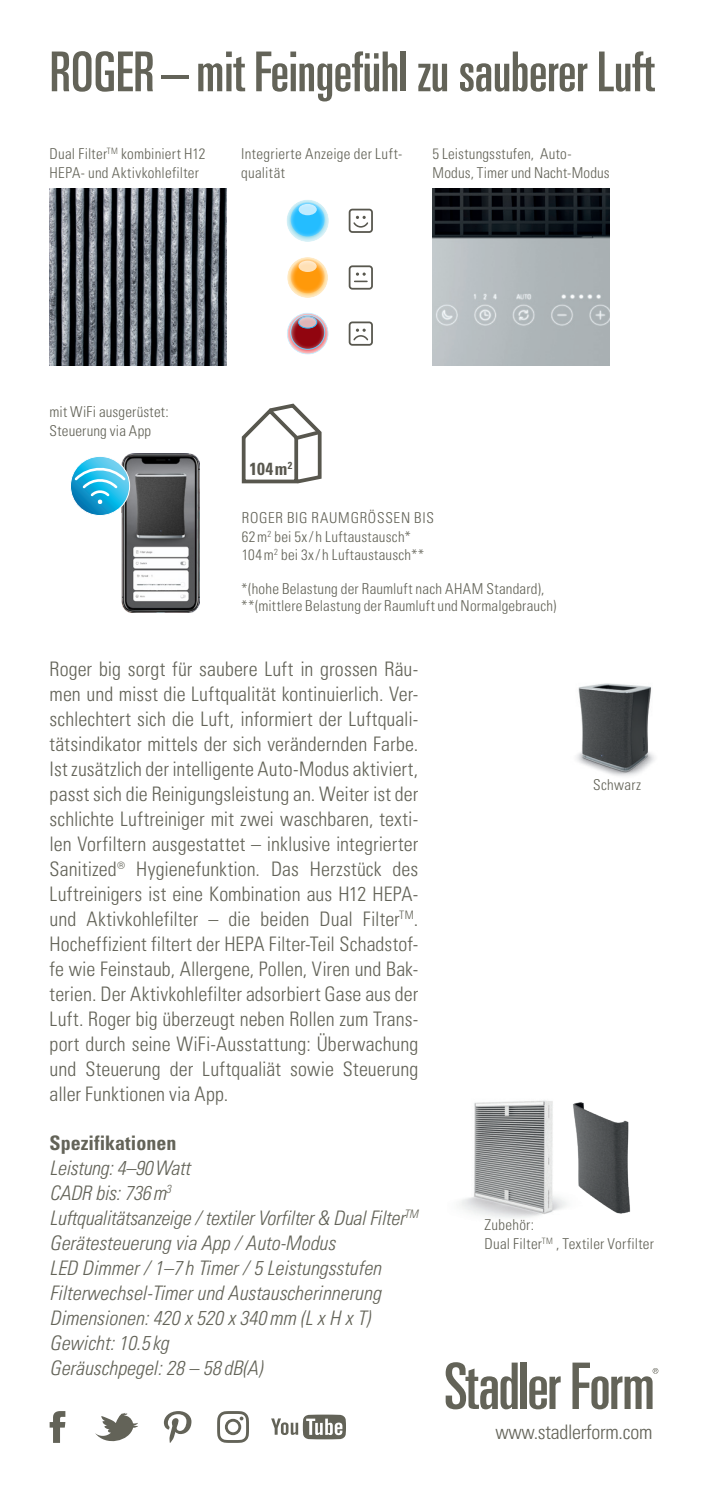
<style>
.page{position:relative;width:702px;height:1489px;background:#fff}
.page>*{position:absolute;margin:0;border:0;box-sizing:border-box;transform-origin:0 0}
.t1{font:55px "Univers LTCYR 59 Ult Cond";letter-spacing:-.005em;color:#636358}
.t2{font:20px/25px "Univers LTCYR 47 Light Cond";color:#636358;text-align:justify}
.t3{font:20px/25px "Univers LTCYR 47 Light Cond Obl";color:#636358}
.t4{font:20px "Univers LTCYR 67 Bold Cond";color:#636358}
.t5{font:17.5px "Univers LTCYR 67 Bold Cond";color:#58574e}
.t6{font:15px/18.8px "Univers LTCYR 47 Light Cond";letter-spacing:.015em;color:#636358}
</style>
<div class="page">
<img style="left:432px;top:188px;width:177px;height:177px">
<img style="left:576px;top:683px;width:79px;height:93px">
<svg style="left:445px;top:1362px;width:72px;height:47px"></svg>
<div style="left:520px;top:1362px;width:6px;height:46px;background:#636358"></div>
<svg style="left:529px;top:1376px;width:31px;height:33px"></svg>
<svg style="left:572px;top:1362px;width:86px;height:47px"></svg>
<img style="left:50px;top:188px;width:177px;height:177px">
<svg style="left:50px;top:1411px;width:15px;height:31px"></svg>
<svg style="left:164px;top:1411px;width:27px;height:31px"></svg>
<svg style="left:95px;top:1413px;width:43px;height:29px"></svg>
<svg style="left:271px;top:1414px;width:75px;height:25px"></svg>
<svg style="left:217px;top:1411px;width:32px;height:31px"></svg>
<svg style="left:241px;top:403px;width:81px;height:81px"></svg>
<div style="left:348px;top:209px;width:25px;height:24px;border:2px solid #58574e;border-radius:3px"></div>
<svg style="left:353px;top:216px;width:16px;height:12px"></svg>
<div style="left:348px;top:265px;width:25px;height:24px;border:2px solid #58574e;border-radius:3px"></div>
<svg style="left:354px;top:272px;width:13px;height:10px"></svg>
<div style="left:283px;top:197px;width:47px;height:48px;background:#fff;opacity:.79"></div>
<div style="left:282px;top:311px;width:48px;height:47px;background:#fff;opacity:.79"></div>
<div style="left:283px;top:257px;width:45px;height:45px;background:#fff;opacity:.79"></div>
<div style="left:348px;top:321px;width:25px;height:25px;border:2px solid #58574e;border-radius:3px"></div>
<svg style="left:353px;top:328px;width:16px;height:13px"></svg>
<img style="left:459px;top:1100px;width:95px;height:118px">
<img style="left:554px;top:1102px;width:77px;height:112px">
<img style="left:121px;top:453px;width:79px;height:159px">
<svg style="left:70px;top:456px;width:60px;height:59px"></svg>
<div style="left:70px;top:456px;width:60px;height:60px;border:1px solid #fff;border-radius:50%"></div>
<svg style="left:72px;top:466px;width:56px;height:38px"></svg>
<h1 class="t1" style="left:50px;top:34px;width:606px">ROGER –mit Feingefühl zu sauberer Luft</h1>
<p class="t6" style="left:50px;top:143px;width:157px">Dual Filter<sup>TM</sup> kombiniert H12<br>HEPA- und Aktivkohlefilter</p>
<p class="t6" style="left:241px;top:143px;width:163px">Integrierte Anzeige der Luft&shy;qualität</p>
<p class="t6" style="left:432px;top:143px;width:179px">5 Leistungsstufen, Auto-<br>Modus, Timer und Nacht-Modus</p>
<p class="t6" style="left:50px;top:402px;width:121px">mit WiFi ausgerüstet:<br>Steuerung via App</p>
<p class="t5" style="left:249px;top:458px;width:44px">104m<sup>2</sup></p>
<p class="t6" style="left:242px;top:507px;width:193px">ROGER BIG RAUMGRÖSSEN BIS<br>62m<sup>2</sup> bei 5x/h Luftaustausch*<br>104m<sup>2</sup> bei 3x/h Luftaustausch**</p>
<p class="t6" style="left:241px;top:579px;width:317px;line-height:17.5px">*(hohe Belastung der Raumluft nach AHAM Standard), **(mittlere Belastung der Raumluft und Normalgebrauch)</p>
<p class="t2" style="left:50px;top:655px;width:370px">Roger big sorgt für saubere Luft in grossen Räu&shy;men und misst die Luftqualität kontinuierlich. Ver&shy;schlechtert sich die Luft, informiert der Luftquali&shy;tätsindikator mittels der sich verändernden Farbe.<br>Ist zusätzlich der intelligente Auto-Modus aktiviert, passt sich die Reinigungsleistung an. Weiter ist der schlichte Luftreiniger mit zwei waschbaren, texti&shy;len Vorfiltern ausgestattet – inklusive integrierter Sanitized® Hygienefunktion. Das Herzstück des Luftreinigers ist eine Kombination aus H12 HEPA&shy;und Aktivkohlefilter – die beiden Dual Filter<sup>TM</sup>.<br>Hocheffizient filtert der HEPA Filter-Teil Schadstof&shy;fe wie Feinstaub, Allergene, Pollen, Viren und Bak&shy;terien. Der Aktivkohlefilter adsorbiert Gase aus der Luft. Roger big überzeugt neben Rollen zum Trans&shy;port durch seine WiFi-Ausstattung: Überwachung und Steuerung der Luftqualiät sowie Steuerung aller Funktionen via App.</p>
<p class="t4" style="left:50px;top:1130px;width:128px">Spezifikationen</p>
<p class="t3" style="left:50px;top:1154px;width:370px">Leistung: 4–90Watt<br>CADR bis: 736m<sup>3<br></sup>Luftqualitätsanzeige / textiler Vorfilter &amp; Dual Filter<sup>TM </sup>Gerätesteuerung via App / Auto-Modus<br>LED Dimmer / 1–7 h Timer / 5 Leistungsstufen Filterwechsel-Timer und Austauscherinnerung Dimensionen: 420 x 520 x 340mm (L x H x T)<br>Gewicht: 10.5 kg<br>Geräuschpegel: 28 – 58 dB(A)</p>
<p class="t6" style="left:593px;top:774px;width:50px">Schwarz</p>
<p class="t6" style="left:484px;top:1214px;width:171px">Zubehör:<br>Dual Filter<sup>TM</sup> , Textiler Vorfilter</p>
<p class="t2" style="left:495px;top:1418px;width:158px">www.stadlerform.com</p>
</div>
